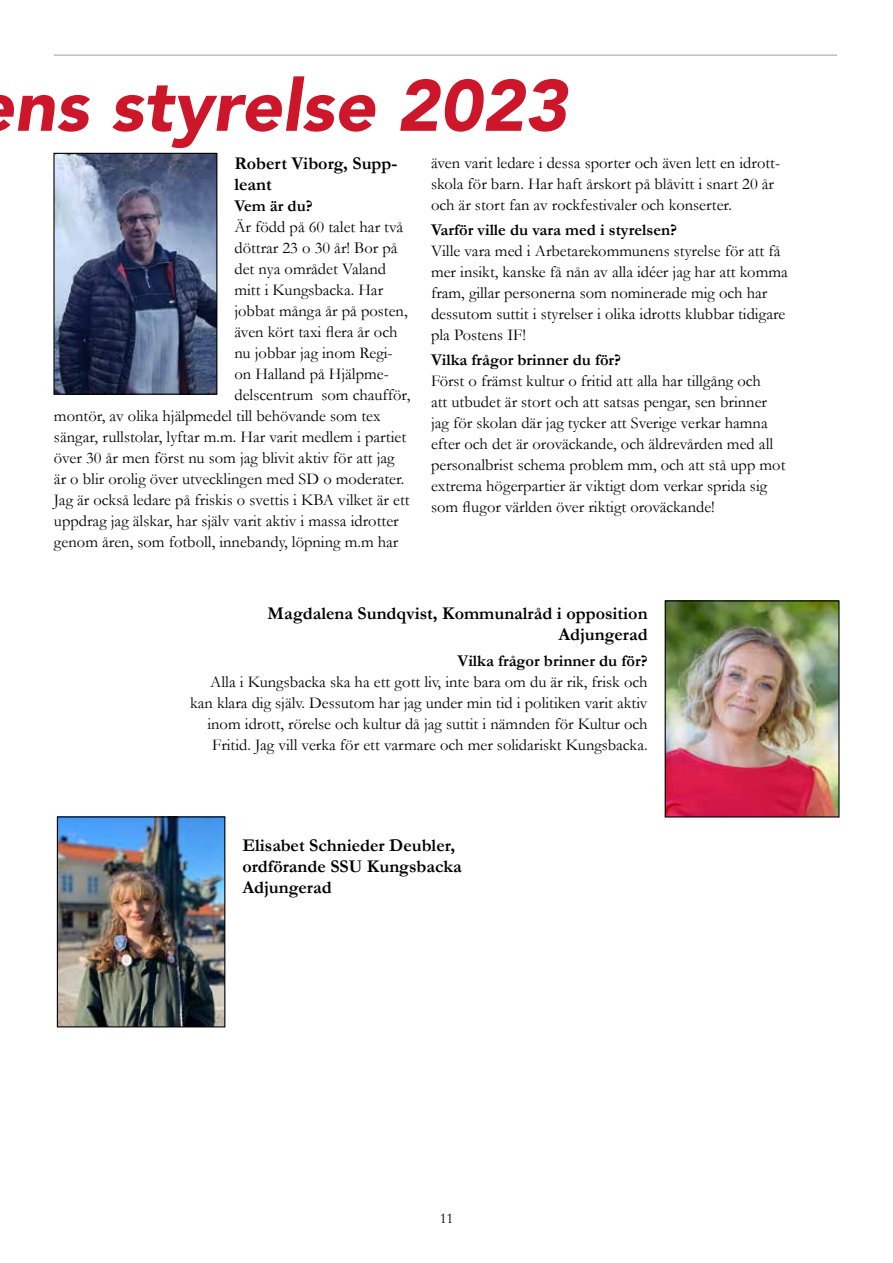
<style>
.page{position:relative;width:893px;height:1263px;background:#fff}
.page>*{position:absolute;margin:0;border:0;box-sizing:border-box;transform-origin:0 0}
.t1{font:italic 900 72px "Avenir LT Pro";color:#ce162b}
.t2{font:700 18px/21px "Garamond";color:#000}
.t3{font:16.5px/21px "Garamond";color:#000}
.t4{font:700 16.5px "Garamond";color:#000}
.t5{font:15px "Garamond";color:#000}
</style>
<div class="page">
<img style="left:55px;top:155px;width:160px;height:238px">
<div style="left:53px;top:153px;width:164px;height:242px;border:1px solid #000"></div>
<img style="left:667px;top:602px;width:170px;height:213px">
<div style="left:665px;top:600px;width:174px;height:217px;border:1px solid #000"></div>
<img style="left:59px;top:818px;width:164px;height:207px">
<div style="left:57px;top:816px;width:168px;height:211px;border:1px solid #000"></div>
<hr style="left:54px;top:55px;width:783px;height:1px;background:#9d9d9c">
<h1 class="t1" style="left:14px;top:62px;width:555px">ns styrelse 2023</h1>
<p class="t2" style="left:234px;top:152px;width:165px;line-height:21.6px">Robert Viborg, Supp&shy;leant</p>
<p class="t4" style="left:234px;top:195px;width:80px">Vem är du?</p>
<p class="t3" style="left:234px;top:216px;width:170px">Är född på 60 talet har två</p>
<p class="t3" style="left:234px;top:237px;width:165px">döttrar 23 o 30 år! Bor på</p>
<p class="t3" style="left:234px;top:258px;width:153px">det nya området Valand</p>
<p class="t3" style="left:234px;top:279px;width:150px">mitt i Kungsbacka. Har</p>
<p class="t3" style="left:234px;top:300px;width:175px">jobbat många år på posten,</p>
<p class="t3" style="left:234px;top:321px;width:164px">även kört taxi flera år och</p>
<p class="t3" style="left:234px;top:342px;width:160px">nu jobbar jag inom Regi-</p>
<p class="t3" style="left:234px;top:363px;width:156px">on Halland på Hjälpme-</p>
<p class="t3" style="left:234px;top:384px;width:177px">delscentrum som chaufför,</p>
<p class="t3" style="left:54px;top:405px;width:328px">montör, av olika hjälpmedel till behövande som tex</p>
<p class="t3" style="left:54px;top:426px;width:354px">sängar, rullstolar, lyftar m.m. Har varit medlem i partiet</p>
<p class="t3" style="left:54px;top:447px;width:342px">över 30 år men först nu som jag blivit aktiv för att jag</p>
<p class="t3" style="left:54px;top:468px;width:352px">är o blir orolig över utvecklingen med SD o moderater.</p>
<p class="t3" style="left:54px;top:489px;width:357px">Jag är också ledare på friskis o svettis i KBA vilket är ett</p>
<p class="t3" style="left:54px;top:510px;width:346px">uppdrag jag älskar, har själv varit aktiv i massa idrotter</p>
<p class="t3" style="left:54px;top:531px;width:346px">genom åren, som fotboll, innebandy, löpning m.m har</p>
<p class="t3" style="left:431px;top:152px;width:351px">även varit ledare i dessa sporter och även lett en idrott&shy;skola för barn. Har haft årskort på blåvitt i snart 20 år och är stort fan av rockfestivaler och konserter.</p>
<p class="t4" style="left:431px;top:219px;width:248px">Varför ville du vara med i styrelsen?</p>
<p class="t3" style="left:431px;top:240px;width:358px">Ville vara med i Arbetarekommunens styrelse för att få mer insikt, kanske få nån av alla idéer jag har att komma fram, gillar personerna som nominerade mig och har dessutom suttit i styrelser i olika idrotts klubbar tidigare pla Postens IF!</p>
<p class="t4" style="left:431px;top:349px;width:192px">Vilka frågor brinner du för?</p>
<p class="t3" style="left:431px;top:370px;width:356px">Först o främst kultur o fritid att alla har tillgång och<br>att utbudet är stort och att satsas pengar, sen brinner jag för skolan där jag tycker att Sverige verkar hamna efter och det är oroväckande, och äldrevården med all personalbrist schema problem mm, och att stå upp mot extrema högerpartier är viktigt dom verkar sprida sig som flugor världen över riktigt oroväckande!</p>
<p class="t2" style="left:268px;top:602px;width:381px;line-height:21.6px;text-align:right">Magdalena Sundqvist, Kommunalråd i opposition<br>Adjungerad</p>
<p class="t4" style="left:457px;top:649px;width:192px">Vilka frågor brinner du för?</p>
<p class="t3" style="left:190px;top:670px;width:459px;text-align:right">Alla i Kungsbacka ska ha ett gott liv, inte bara om du är rik, frisk och kan klara dig själv. Dessutom har jag under min tid i politiken varit aktiv inom idrott, rörelse och kultur då jag suttit i nämnden för Kultur och Fritid. Jag vill verka för ett varmare och mer solidariskt Kungsbacka.</p>
<p class="t2" style="left:242px;top:835px;width:221px">Elisabet Schnieder Deubler, ordförande SSU Kungsbacka<br>Adjungerad</p>
<p class="t5" style="left:440px;top:1208px;width:15px">11</p>
</div>
